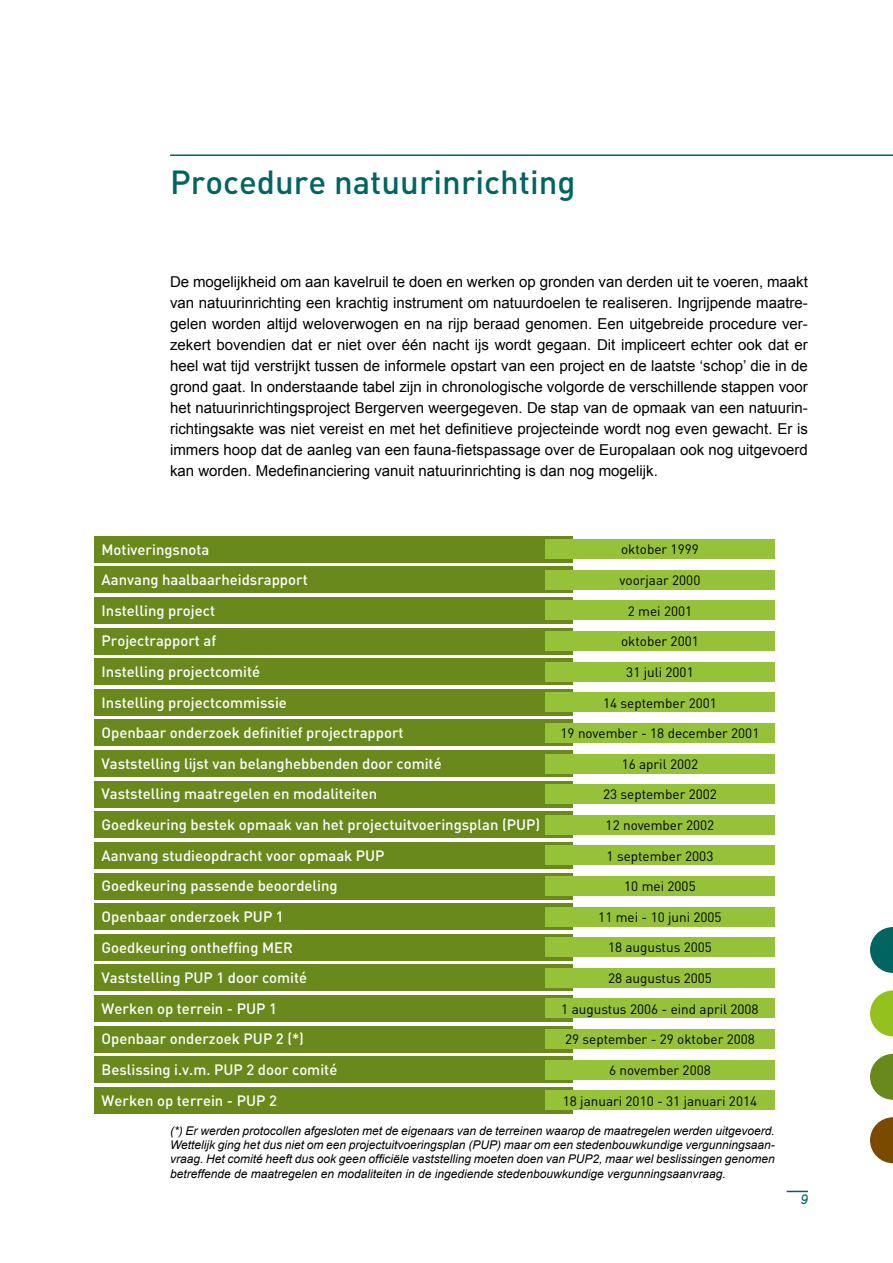
<style>
.page{position:relative;width:893px;height:1263px;background:#fff}
.page>*{position:absolute;margin:0;border:0;box-sizing:border-box;transform-origin:0 0}
.t1{font:500 33px "DIN";color:#006561}
.t2{font:15px/21px "Arial";color:#000;text-align:justify}
.t3{font:500 14.85px "DIN";color:#fff}
.t4{font:13.5px "DIN";color:#000}
.t5{font:italic 13.5px "Arial";color:#006561}
.t6{font:italic 12px/14.4px "Arial";color:#000;text-align:justify}
</style>
<div class="page">
<svg style="left:870px;top:927px;width:23px;height:46px"></svg>
<svg style="left:870px;top:990px;width:23px;height:46px"></svg>
<svg style="left:870px;top:1054px;width:23px;height:46px"></svg>
<svg style="left:870px;top:1117px;width:23px;height:46px"></svg>
<hr style="left:170px;top:154px;width:723px;height:2px;background:#006561">
<svg style="left:787px;top:1191px;width:21px;height:1px"></svg>
<div style="left:94px;top:536px;width:478px;height:27px;background:#69891d"></div>
<div style="left:545px;top:540px;width:230px;height:19px;background:#95c238"></div>
<div style="left:94px;top:566px;width:478px;height:27px;background:#69891d"></div>
<div style="left:545px;top:570px;width:230px;height:19px;background:#95c238"></div>
<div style="left:94px;top:597px;width:478px;height:27px;background:#69891d"></div>
<div style="left:545px;top:601px;width:230px;height:19px;background:#95c238"></div>
<div style="left:94px;top:628px;width:478px;height:26px;background:#69891d"></div>
<div style="left:545px;top:631px;width:230px;height:20px;background:#95c238"></div>
<div style="left:94px;top:658px;width:478px;height:27px;background:#69891d"></div>
<div style="left:545px;top:662px;width:230px;height:19px;background:#95c238"></div>
<div style="left:94px;top:689px;width:478px;height:27px;background:#69891d"></div>
<div style="left:545px;top:693px;width:230px;height:19px;background:#95c238"></div>
<div style="left:94px;top:719px;width:478px;height:27px;background:#69891d"></div>
<div style="left:545px;top:723px;width:230px;height:19px;background:#95c238"></div>
<div style="left:94px;top:750px;width:478px;height:27px;background:#69891d"></div>
<div style="left:545px;top:754px;width:230px;height:19px;background:#95c238"></div>
<div style="left:94px;top:781px;width:478px;height:26px;background:#69891d"></div>
<div style="left:545px;top:784px;width:230px;height:20px;background:#95c238"></div>
<div style="left:94px;top:811px;width:478px;height:27px;background:#69891d"></div>
<div style="left:545px;top:815px;width:230px;height:19px;background:#95c238"></div>
<div style="left:94px;top:842px;width:478px;height:27px;background:#69891d"></div>
<div style="left:545px;top:846px;width:230px;height:19px;background:#95c238"></div>
<div style="left:94px;top:873px;width:478px;height:26px;background:#69891d"></div>
<div style="left:545px;top:876px;width:230px;height:19px;background:#95c238"></div>
<div style="left:94px;top:903px;width:478px;height:27px;background:#69891d"></div>
<div style="left:545px;top:907px;width:230px;height:19px;background:#95c238"></div>
<div style="left:94px;top:934px;width:478px;height:27px;background:#69891d"></div>
<div style="left:545px;top:938px;width:230px;height:19px;background:#95c238"></div>
<div style="left:94px;top:964px;width:478px;height:27px;background:#69891d"></div>
<div style="left:545px;top:968px;width:230px;height:19px;background:#95c238"></div>
<div style="left:94px;top:995px;width:478px;height:27px;background:#69891d"></div>
<div style="left:545px;top:999px;width:230px;height:19px;background:#95c238"></div>
<div style="left:94px;top:1026px;width:478px;height:26px;background:#69891d"></div>
<div style="left:545px;top:1029px;width:230px;height:20px;background:#95c238"></div>
<div style="left:94px;top:1056px;width:478px;height:27px;background:#69891d"></div>
<div style="left:545px;top:1060px;width:230px;height:19px;background:#95c238"></div>
<div style="left:94px;top:1087px;width:478px;height:27px;background:#69891d"></div>
<div style="left:545px;top:1091px;width:230px;height:19px;background:#95c238"></div>
<h1 class="t1" style="left:170px;top:161px;width:407px">Procedure natuurinrichting</h1>
<p class="t2" style="left:170px;top:272px;width:639px">De mogelijkheid om aan kavelruil te doen en werken op gronden van derden uit te voeren, maakt van natuurinrichting een krachtig instrument om natuurdoelen te realiseren. Ingrijpende maatre&shy;gelen worden altijd weloverwogen en na rijp beraad genomen. Een uitgebreide procedure ver&shy;zekert bovendien dat er niet over één nacht ijs wordt gegaan. Dit impliceert echter ook dat er heel wat tijd verstrijkt tussen de informele opstart van een project en de laatste ‘schop’ die in de grond gaat. In onderstaande tabel zijn in chronologische volgorde de verschillende stappen voor het natuurinrichtingsproject Bergerven weergegeven. De stap van de opmaak van een natuurin&shy;richtingsakte was niet vereist en met het definitieve projecteinde wordt nog even gewacht. Er is immers hoop dat de aanleg van een fauna-fietspassage over de Europalaan ook nog uitgevoerd kan worden. Medefinanciering vanuit natuurinrichting is dan nog mogelijk.</p>
<p class="t3" style="left:102px;top:540px;width:109px">Motiveringsnota</p>
<p class="t4" style="left:621px;top:541px;width:79px">oktober 1999</p>
<p class="t3" style="left:102px;top:570px;width:208px">Aanvang haalbaarheidsrapport</p>
<p class="t4" style="left:620px;top:572px;width:82px">voorjaar 2000</p>
<p class="t3" style="left:102px;top:601px;width:115px">Instelling project</p>
<p class="t4" style="left:628px;top:602px;width:66px">2 mei 2001</p>
<p class="t3" style="left:102px;top:631px;width:116px">Projectrapport af</p>
<p class="t4" style="left:621px;top:633px;width:79px">oktober 2001</p>
<p class="t3" style="left:102px;top:662px;width:160px">Instelling projectcomité</p>
<p class="t4" style="left:626px;top:664px;width:69px">31 juli 2001</p>
<p class="t3" style="left:102px;top:693px;width:187px">Instelling projectcommissie</p>
<p class="t4" style="left:603px;top:694px;width:115px">14 september 2001</p>
<p class="t3" style="left:102px;top:723px;width:304px">Openbaar onderzoek definitief projectrapport</p>
<p class="t4" style="left:561px;top:725px;width:200px">19 november - 18 december 2001</p>
<p class="t3" style="left:102px;top:754px;width:342px">Vaststelling lijst van belanghebbenden door comité</p>
<p class="t4" style="left:622px;top:755px;width:78px">16 april 2002</p>
<p class="t3" style="left:102px;top:784px;width:277px">Vaststelling maatregelen en modaliteiten</p>
<p class="t4" style="left:603px;top:786px;width:115px">23 september 2002</p>
<p class="t3" style="left:102px;top:815px;width:440px">Goedkeuring bestek opmaak van het projectuitvoeringsplan (PUP)</p>
<p class="t4" style="left:606px;top:817px;width:110px">12 november 2002</p>
<p class="t3" style="left:102px;top:846px;width:285px">Aanvang studieopdracht voor opmaak PUP</p>
<p class="t4" style="left:607px;top:847px;width:108px">1 september 2003</p>
<p class="t3" style="left:102px;top:876px;width:238px">Goedkeuring passende beoordeling</p>
<p class="t4" style="left:624px;top:878px;width:73px">10 mei 2005</p>
<p class="t3" style="left:102px;top:907px;width:184px">Openbaar onderzoek PUP 1</p>
<p class="t4" style="left:598px;top:908px;width:125px">11 mei - 10 juni 2005</p>
<p class="t3" style="left:102px;top:938px;width:193px">Goedkeuring ontheffing MER</p>
<p class="t4" style="left:608px;top:939px;width:105px">18 augustus 2005</p>
<p class="t3" style="left:102px;top:968px;width:207px">Vaststelling PUP 1 door comité</p>
<p class="t4" style="left:608px;top:970px;width:105px">28 augustus 2005</p>
<p class="t3" style="left:102px;top:999px;width:177px">Werken op terrein - PUP 1</p>
<p class="t4" style="left:561px;top:1000px;width:199px">1 augustus 2006 - eind april 2008</p>
<p class="t3" style="left:102px;top:1029px;width:204px">Openbaar onderzoek PUP 2 (*)</p>
<p class="t4" style="left:565px;top:1031px;width:191px">29 september - 29 oktober 2008</p>
<p class="t3" style="left:102px;top:1060px;width:237px">Beslissing i.v.m. PUP 2 door comité</p>
<p class="t4" style="left:609px;top:1062px;width:103px">6 november 2008</p>
<p class="t3" style="left:102px;top:1091px;width:177px">Werken op terrein - PUP 2</p>
<p class="t4" style="left:563px;top:1092px;width:196px">18 januari 2010 - 31 januari 2014</p>
<p class="t6" style="left:170px;top:1123px;width:606px">(*) Er werden protocollen afgesloten met de eigenaars van de terreinen waarop de maatregelen werden uitgevoerd.<br>Wettelijk ging het dus niet om een projectuitvoeringsplan (PUP) maar om een stedenbouwkundige vergunningsaan&shy;vraag. Het comité heeft dus ook geen officiële vaststelling moeten doen van PUP2, maar wel beslissingen genomen betreffende de maatregelen en modaliteiten in de ingediende stedenbouwkundige vergunningsaanvraag.</p>
<p class="t5" style="left:800px;top:1191px;width:9px">9</p>
</div>
